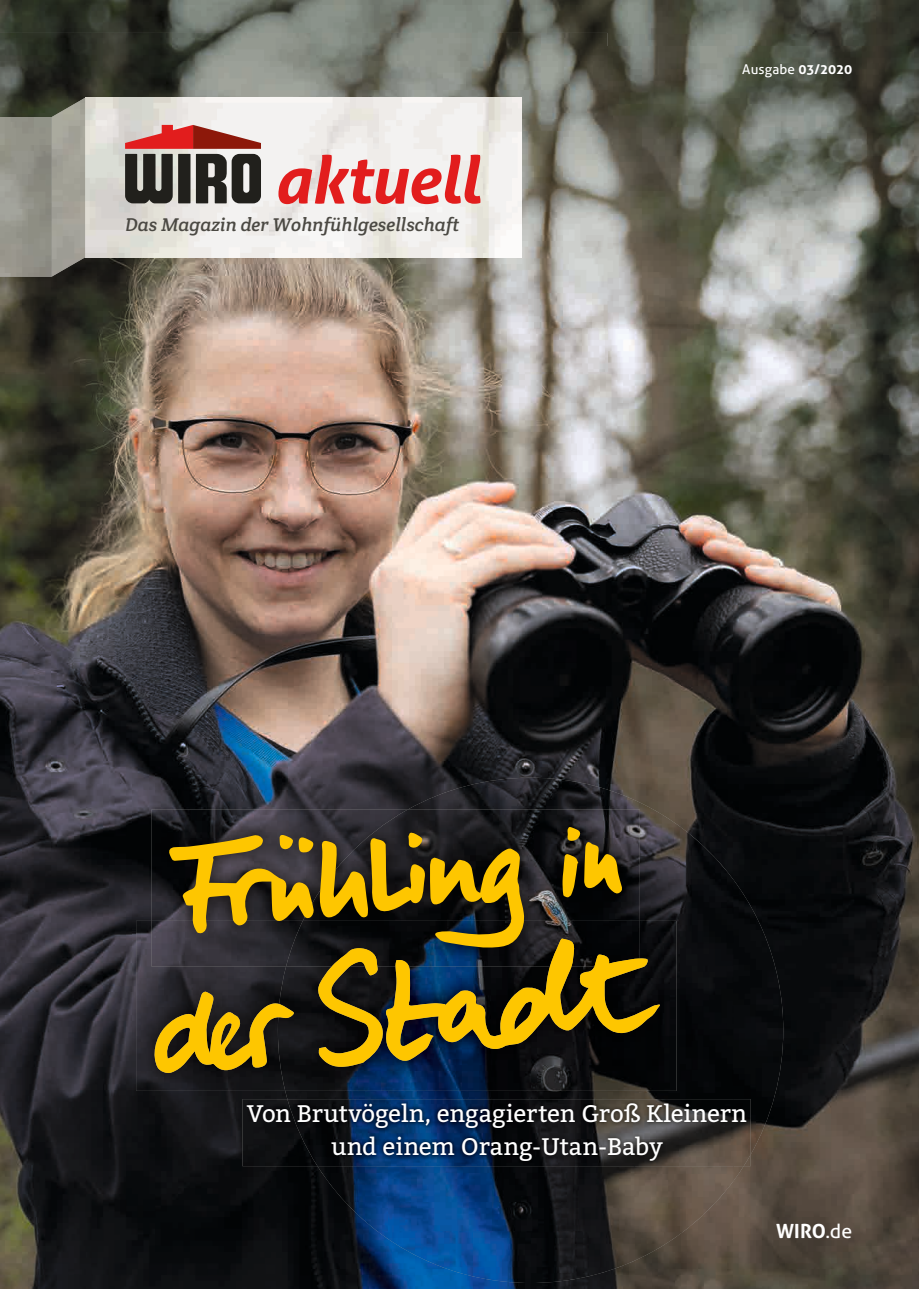
<style>
.page{position:relative;width:919px;height:1289px;background:#fff}
.page>*{position:absolute;margin:0;border:0;box-sizing:border-box;transform-origin:0 0}
.t1{font:italic 700 66px "Aller";letter-spacing:-.02em;color:#e21d1d}
.t2{font:24px/33px "Bitter";letter-spacing:-.005em;color:#fff;text-align:center}
.t3{font:700 19.5px "Aller";color:#fff}
.t4{font:italic 18.75px "Crete Round";color:#4b4943}
.t5{font:13.5px "Aller";letter-spacing:.01em;color:#fff}
.s1{font-weight:700}
.s2{font-weight:400}
</style>
<div class="page">
<img style="left:0;top:328px;width:918px;height:960px">
<img style="left:0;top:0;width:918px;height:47px">
<img style="left:607px;top:47px;width:311px;height:281px">
<img style="left:407px;top:777px;width:275px;height:50px">
<img style="left:634px;top:827px;width:100px;height:405px">
<img style="left:733px;top:879px;width:50px;height:301px">
<img style="left:285px;top:1090px;width:349px;height:142px">
<img style="left:379px;top:1232px;width:303px;height:50px">
<img style="left:0;top:328px;width:607px;height:44px">
<img style="left:0;top:33px;width:607px;height:98px">
<img style="left:506px;top:131px;width:101px;height:197px">
<img style="left:0;top:257px;width:506px;height:71px">
<img style="left:85px;top:98px;width:436px;height:159px">
<img style="left:52px;top:98px;width:33px;height:179px">
<img style="left:0;top:117px;width:52px;height:160px">
<svg style="left:125px;top:125px;width:136px;height:78px;background:#81615d"></svg>
<img style="left:242px;top:1099px;width:45px;height:67px">
<img style="left:287px;top:1099px;width:463px;height:67px">
<img style="left:136px;top:920px;width:142px;height:170px">
<img style="left:278px;top:920px;width:382px;height:170px">
<svg style="left:151px;top:938px;width:509px;height:136px;background:#564916"></svg>
<img style="left:151px;top:809px;width:152px;height:111px">
<img style="left:303px;top:809px;width:336px;height:111px">
<img style="left:151px;top:920px;width:135px;height:46px">
<img style="left:286px;top:920px;width:353px;height:46px">
<img style="left:332px;top:938px;width:307px;height:28px">
<svg style="left:168px;top:826px;width:455px;height:123px;background:#5a4b18"></svg>
<h1 class="t1" style="left:274px;top:139px;width:208px">aktuell</h1>
<p class="t4" style="left:125px;top:212px;width:335px">Das Magazin der Wohnfühlgesellschaft</p>
<p class="t5" style="left:742px;top:61px;width:111px">Ausgabe <span class="s1">03/2020</span></p>
<p class="t2" style="left:247px;top:1096px;width:502px">Von Brutvögeln, engagierten Groß Kleinern und einem Orang-Utan-Baby</p>
<p class="t3" style="left:776px;top:1218px;width:77px">WIRO<span class="s2">.de</span></p>
</div>
